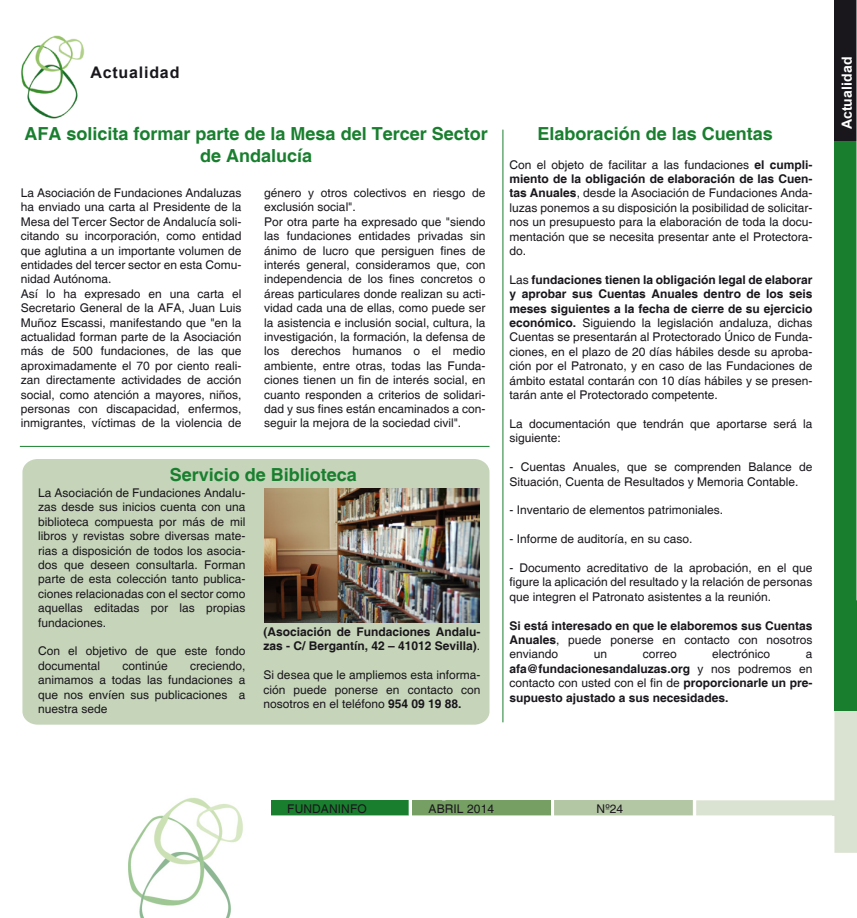
<style>
.page{position:relative;width:857px;height:918px;background:#fff}
.page>*{position:absolute;margin:0;border:0;box-sizing:border-box;transform-origin:0 0}
.t1{font:700 18px/21.6px "Helvetica";color:#197f2f;text-align:center}
.t2{font:700 16px "Arial";letter-spacing:.05em;color:#1a171c}
.t3{font:700 14px "Arial";letter-spacing:.01em;color:#fff}
.t4{font:12px/14.4px "Helvetica";color:#1a171c;text-align:justify}
.t5{font:700 12px/14.4px "Helvetica";color:#1a171c;text-align:justify}
.s1{font-weight:400}
.s2{font-weight:700}
</style>
<div class="page">
<div style="left:834px;top:0;width:23px;height:141px;background:#1a171c"></div>
<div style="left:834px;top:141px;width:23px;height:570px;background:#197f2f"></div>
<svg style="left:696px;top:711px;width:161px;height:141px"></svg>
<div style="left:554px;top:800px;width:139px;height:16px;background:#b4c7a4"></div>
<div style="left:412px;top:800px;width:139px;height:16px;background:#759f63"></div>
<div style="left:270px;top:800px;width:139px;height:16px;background:#197f2f"></div>
<svg style="left:856px;top:0;width:1px;height:600px"></svg>
<div style="left:22px;top:459px;width:467px;height:265px;background:#c6d5ba"></div>
<img style="left:21px;top:35px;width:64px;height:84px">
<hr style="left:502px;top:130px;width:1px;height:592px;background:#197f2f">
<hr style="left:20px;top:446px;width:469px;height:1px;background:#197f2f">
<svg style="left:271px;top:815px;width:561px;height:37px"></svg>
<hr style="left:693px;top:800px;width:3px;height:16px;background:#fff">
<img style="left:128px;top:797px;width:115px;height:121px">
<img style="left:264px;top:488px;width:216px;height:134px">
<h2 class="t2" style="left:90px;top:61px;width:90px">Actualidad</h2>
<h1 class="t1" style="left:25px;top:124px;width:465px">AFA solicita formar parte de la Mesa del Tercer Sector de Andalucía</h1>
<p class="t4" style="left:21px;top:186px;width:222px;text-align:left">La Asociación de Fundaciones Andaluzas ha enviado una carta al Presidente de la Mesa del Tercer Sector de Andalucía soli&shy;citando su incorporación, como entidad que aglutina a un importante volumen de entidades del tercer sector en esta Comu&shy;nidad Autónoma.<br>Así lo ha expresado en una carta el Secretario General de la AFA, Juan Luis Muñoz Escassi, manifestando que "en la actualidad forman parte de la Asociación más de 500 fundaciones, de las que aproximadamente el 70 por ciento reali&shy;zan directamente actividades de acción social, como atención a mayores, niños, personas con discapacidad, enfermos, inmigrantes, víctimas de la violencia de</p>
<p class="t4" style="left:264px;top:186px;width:223px;text-align:left">género y otros colectivos en riesgo de exclusión social".<br>Por otra parte ha expresado que "siendo las fundaciones entidades privadas sin ánimo de lucro que persiguen fines de interés general, consideramos que, con independencia de los fines concretos o áreas particulares donde realizan su acti&shy;vidad cada una de ellas, como puede ser la asistencia e inclusión social, cultura, la investigación, la formación, la defensa de los derechos humanos o el medio ambiente, entre otras, todas las Funda&shy;ciones tienen un fin de interés social, en cuanto responden a criterios de solidari&shy;dad y sus fines están encaminados a con&shy;seguir la mejora de la sociedad civil".</p>
<h1 class="t1" style="left:170px;top:465px;width:189px">Servicio de Biblioteca</h1>
<p class="t4" style="left:38px;top:486px;width:209px">La Asociación de Fundaciones Andalu&shy;zas desde sus inicios cuenta con una biblioteca compuesta por más de mil libros y revistas sobre diversas mate&shy;rias a disposición de todos los asocia&shy;dos que deseen consultarla. Forman parte de esta colección tanto publica&shy;ciones relacionadas con el sector como aquellas editadas por las propias fundaciones.</p>
<p class="t4" style="left:38px;top:644px;width:209px">Con el objetivo de que este fondo documental</p>
<p class="t4" style="left:122px;top:659px;width:47px">continúe</p>
<p class="t4" style="left:38px;top:659px;width:209px;text-indent:152px">creciendo, animamos a todas las fundaciones a que nos envíen sus publicaciones a nuestra sede</p>
<p class="t5" style="left:263px;top:625px;width:219px">(Asociación de Fundaciones Andalu&shy;zas - C/ Bergantín, 42 – 41012 Sevilla)<span class="s1">.</span></p>
<p class="t4" style="left:263px;top:668px;width:219px">Si desea que le ampliemos esta informa&shy;ción puede ponerse en contacto con nosotros en el teléfono <span class="s2">954 09 19 88.</span></p>
<h1 class="t1" style="left:538px;top:124px;width:237px">Elaboración de las Cuentas</h1>
<p class="t4" style="left:510px;top:158px;width:304px">Con el objeto de facilitar a las fundaciones <span class="s2">el cumpli&shy;miento de la obligación de elaboración de las Cuen&shy;tas Anuales</span>, desde la Asociación de Fundaciones Anda&shy;luzas ponemos a su disposición la posibilidad de solicitar&shy;nos un presupuesto para la elaboración de toda la docu&shy;mentación que se necesita presentar ante el Protectora&shy;do.</p>
<p class="t4" style="left:510px;top:273px;width:304px">Las <span class="s2">fundaciones tienen la obligación legal de elaborar y aprobar sus Cuentas Anuales dentro de los seis meses siguientes a la fecha de cierre de su ejercicio económico.</span> Siguiendo la legislación andaluza, dichas Cuentas se presentarán al Protectorado Único de Funda&shy;ciones, en el plazo de 20 días hábiles desde su aproba&shy;ción por el Patronato, y en caso de las Fundaciones de ámbito estatal contarán con 10 días hábiles y se presen&shy;tarán ante el Protectorado competente.</p>
<p class="t4" style="left:510px;top:417px;width:304px">La documentación que tendrán que aportarse será la siguiente:</p>
<p class="t4" style="left:510px;top:460px;width:304px">- Cuentas Anuales, que se comprenden Balance de<br>Situación, Cuenta de Resultados y Memoria Contable.</p>
<p class="t4" style="left:510px;top:503px;width:215px">- Inventario de elementos patrimoniales.</p>
<p class="t4" style="left:510px;top:532px;width:184px">- Informe de auditoría, en su caso.</p>
<p class="t4" style="left:510px;top:561px;width:304px">- Documento acreditativo de la aprobación, en el que figure la aplicación del resultado y la relación de personas que integren el Patronato asistentes a la reunión.</p>
<p class="t5" style="left:510px;top:618px;width:304px">Si está interesado en que le elaboremos sus Cuentas Anuales<span class="s1">, puede ponerse en contacto con nosotros enviando</span></p>
<p class="t4" style="left:594px;top:647px;width:15px">un</p>
<p class="t4" style="left:643px;top:647px;width:36px">correo</p>
<p class="t4" style="left:712px;top:647px;width:60px">electrónico</p>
<p class="t5" style="left:510px;top:647px;width:304px;text-indent:296px"><span class="s1">a </span>afa@fundacionesandaluzas.org <span class="s1">y nos podremos en contacto con usted con el fin de</span> proporcionarle un pre&shy;supuesto ajustado a sus necesidades.</p>
<p class="t3" style="left:837px;top:129px;width:74px;rotate:-90deg">Actualidad</p>
<p class="t4" style="left:287px;top:802px;width:81px">FUNDANINFO</p>
<p class="t4" style="left:429px;top:802px;width:67px">ABRIL 2014</p>
<p class="t4" style="left:597px;top:802px;width:28px">Nº24</p>
</div>
